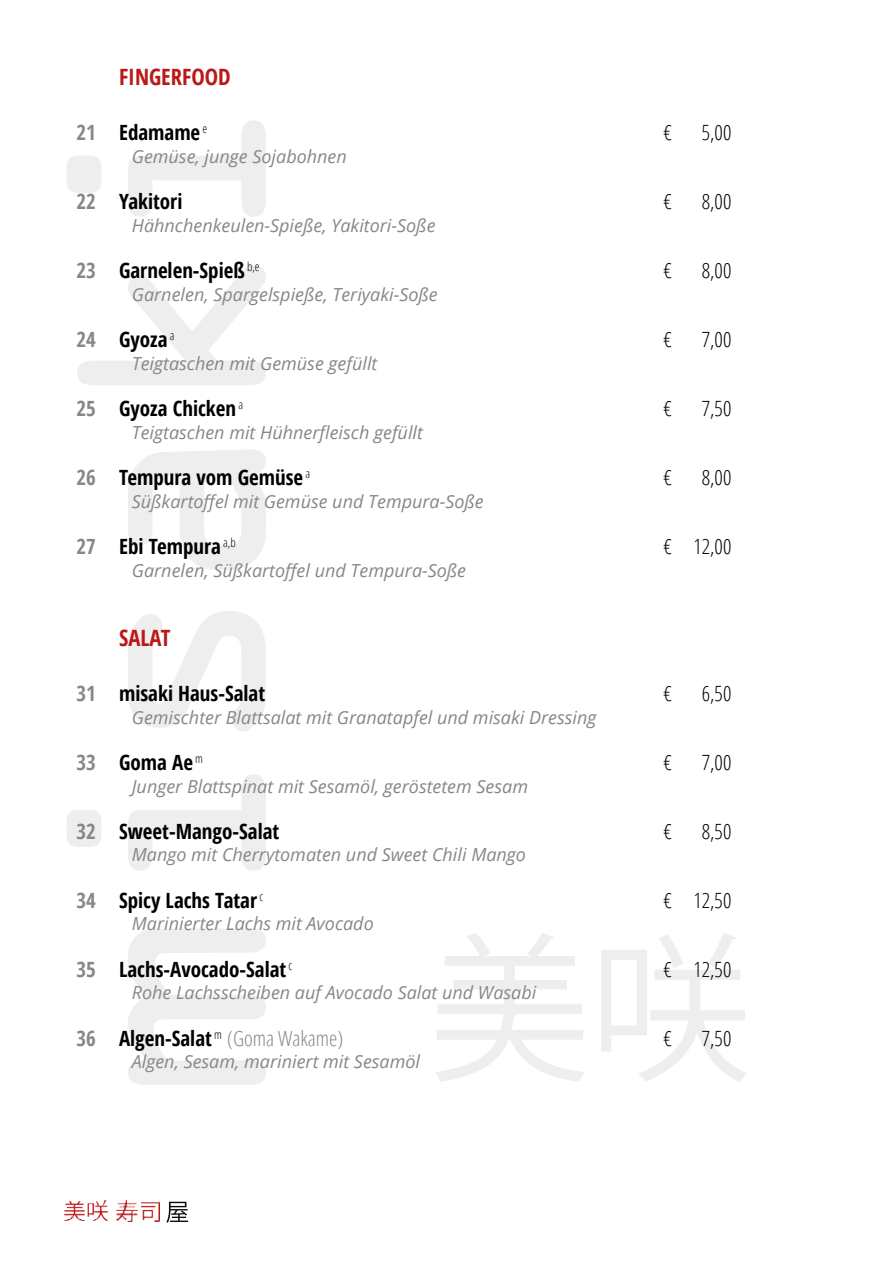
<style>
.page{position:relative;width:893px;height:1263px;background:#fff}
.page>*{position:absolute;margin:0;border:0;box-sizing:border-box;transform-origin:0 0}
.t1{font:700 condensed 22.5px "Open Sans";color:#bb1818}
.t2{font:700 condensed 21px "Open Sans";color:#000}
.t3{font:300 condensed 21px "Open Sans";color:#000}
.t4{font:300 condensed 21px "Open Sans";color:#878787}
.t5{font:italic 18px "Open Sans";color:#878787}
.s1{color:#878787}
.s2{font-weight:700}
.s3{font-weight:700;color:#000}
</style>
<div class="page">
<svg style="left:67px;top:120px;width:199px;height:965px"></svg>
<svg style="left:435px;top:933px;width:150px;height:149px"></svg>
<svg style="left:601px;top:933px;width:146px;height:149px"></svg>
<img style="left:65px;top:1200px;width:42px;height:20px">
<svg style="left:166px;top:1202px;width:22px;height:21px"></svg>
<img style="left:117px;top:1200px;width:43px;height:21px">
<p class="t1" style="left:119px;top:61px;width:113px">FINGERFOOD</p>
<p class="t2" style="left:77px;top:118px;width:132px"><span class="s1">21</span> Edamame <sup>e</sup></p>
<p class="t3" style="left:663px;top:118px;width:10px">€</p>
<p class="t3" style="left:702px;top:118px;width:31px">5,00</p>
<p class="t5" style="left:132px;top:144px;width:217px">Gemüse, junge Sojabohnen</p>
<p class="t2" style="left:77px;top:187px;width:107px"><span class="s1">22</span> Yakitori</p>
<p class="t3" style="left:663px;top:187px;width:10px">€</p>
<p class="t3" style="left:702px;top:187px;width:31px">8,00</p>
<p class="t5" style="left:132px;top:213px;width:305px">Hähnchenkeulen-Spieße, Yakitori-Soße</p>
<p class="t2" style="left:77px;top:256px;width:185px"><span class="s1">23</span> Garnelen-Spieß <sup>b,e</sup></p>
<p class="t3" style="left:663px;top:256px;width:10px">€</p>
<p class="t3" style="left:702px;top:256px;width:31px">8,00</p>
<p class="t5" style="left:132px;top:282px;width:307px">Garnelen, Spargelspieße, Teriyaki-Soße</p>
<p class="t2" style="left:77px;top:325px;width:99px"><span class="s1">24</span> Gyoza <sup>a</sup></p>
<p class="t3" style="left:663px;top:325px;width:10px">€</p>
<p class="t3" style="left:702px;top:325px;width:31px">7,00</p>
<p class="t5" style="left:132px;top:351px;width:247px">Teigtaschen mit Gemüse gefüllt</p>
<p class="t2" style="left:77px;top:394px;width:168px"><span class="s1">25</span> Gyoza Chicken <sup>a</sup></p>
<p class="t3" style="left:663px;top:394px;width:10px">€</p>
<p class="t3" style="left:702px;top:394px;width:31px">7,50</p>
<p class="t5" style="left:132px;top:420px;width:293px">Teigtaschen mit Hühnerfleisch gefüllt</p>
<p class="t2" style="left:77px;top:463px;width:235px"><span class="s1">26</span> Tempura vom Gemüse <sup>a</sup></p>
<p class="t3" style="left:663px;top:463px;width:10px">€</p>
<p class="t3" style="left:702px;top:463px;width:31px">8,00</p>
<p class="t5" style="left:132px;top:489px;width:353px">Süßkartoffel mit Gemüse und Tempura-Soße</p>
<p class="t2" style="left:77px;top:532px;width:161px"><span class="s1">27</span> Ebi Tempura <sup>a,b</sup></p>
<p class="t3" style="left:663px;top:532px;width:69px">€ 12,00</p>
<p class="t5" style="left:132px;top:558px;width:336px">Garnelen, Süßkartoffel und Tempura-Soße</p>
<p class="t1" style="left:119px;top:622px;width:53px">SALAT</p>
<p class="t2" style="left:77px;top:679px;width:190px"><span class="s1">31</span> misaki Haus-Salat</p>
<p class="t3" style="left:663px;top:679px;width:10px">€</p>
<p class="t3" style="left:702px;top:679px;width:31px">6,50</p>
<p class="t5" style="left:132px;top:705px;width:466px">Gemischter Blattsalat mit Granatapfel und misaki Dressing</p>
<p class="t2" style="left:77px;top:748px;width:128px"><span class="s1">33</span> Goma Ae <sup>m</sup></p>
<p class="t3" style="left:663px;top:748px;width:10px">€</p>
<p class="t3" style="left:702px;top:748px;width:31px">7,00</p>
<p class="t5" style="left:132px;top:774px;width:398px">Junger Blattspinat mit Sesamöl, geröstetem Sesam</p>
<p class="t2" style="left:77px;top:817px;width:204px"><span class="s1">32</span> Sweet-Mango-Salat</p>
<p class="t3" style="left:663px;top:817px;width:10px">€</p>
<p class="t3" style="left:702px;top:817px;width:31px">8,50</p>
<p class="t5" style="left:132px;top:843px;width:396px">Mango mit Cherrytomaten und Sweet Chili Mango</p>
<p class="t2" style="left:77px;top:886px;width:188px"><span class="s1">34</span> Spicy Lachs Tatar <sup>c</sup></p>
<p class="t3" style="left:663px;top:886px;width:69px">€ 12,50</p>
<p class="t5" style="left:132px;top:911px;width:243px">Marinierter Lachs mit Avocado</p>
<p class="t2" style="left:77px;top:955px;width:217px"><span class="s1">35</span> Lachs-Avocado-Salat <sup>c</sup></p>
<p class="t3" style="left:663px;top:955px;width:69px">€ 12,50</p>
<p class="t5" style="left:132px;top:980px;width:406px">Rohe Lachsscheiben auf Avocado Salat und Wasabi</p>
<p class="t4" style="left:77px;top:1024px;width:268px"><span class="s2">36</span> <span class="s3">Algen-Salat</span> <sup>m</sup> (Goma Wakame)</p>
<p class="t3" style="left:663px;top:1024px;width:10px">€</p>
<p class="t3" style="left:702px;top:1024px;width:31px">7,50</p>
<p class="t5" style="left:132px;top:1049px;width:290px">Algen, Sesam, mariniert mit Sesamöl</p>
</div>
